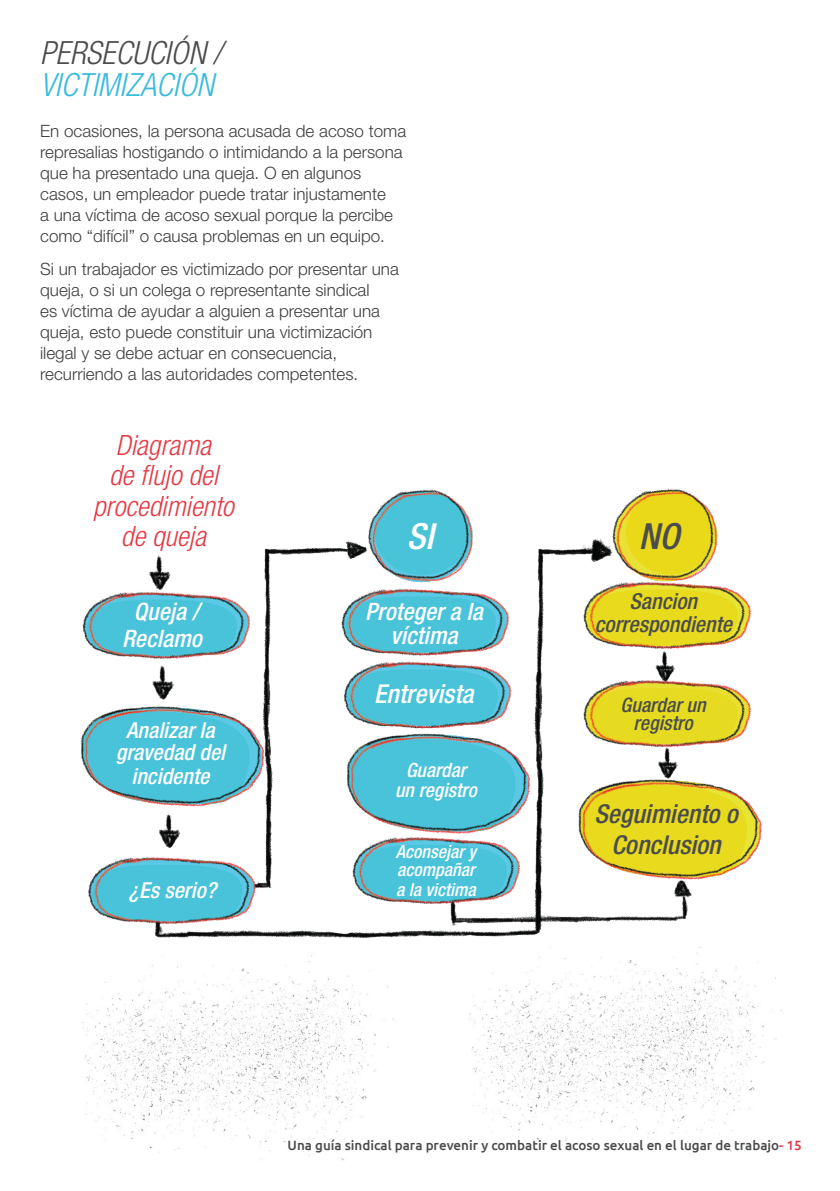
<style>
.page{position:relative;width:840px;height:1191px;background:#fff}
.page>*{position:absolute;margin:0;border:0;box-sizing:border-box;transform-origin:0 0}
.t1{font:italic 500 condensed 36px "Helvetica Neue LT Std";color:#fff}
.t2{font:italic 500 condensed 36px "Helvetica Neue LT Std";color:#4b4c4d}
.t3{font:italic 300 condensed 32px "Helvetica Neue LT Std";color:#3abbdd}
.t4{font:italic 300 condensed 32px "Helvetica Neue LT Std";color:#4b4c4d}
.t5{font:italic 300 condensed 28px/30.4px "Helvetica Neue LT Std";color:#e43b45;text-align:center}
.t6{font:italic 500 condensed 26px/30.4px "Helvetica Neue LT Std";color:#4b4c4d;text-align:center}
.t7{font:italic 500 condensed 26px "Helvetica Neue LT Std";color:#fff}
.t8{font:italic 500 condensed 24px/26.4px "Helvetica Neue LT Std";color:#fff;text-align:center}
.t9{font:italic 500 condensed 22px/23.2px "Helvetica Neue LT Std";color:#fff;text-align:center}
.t10{font:italic 500 condensed 22px/22.4px "Helvetica Neue LT Std";color:#4b4c4d;text-align:center}
.t11{font:italic 500 condensed 20px/18.4px "Helvetica Neue LT Std";color:#4b4c4d;text-align:center}
.t12{font:italic 500 condensed 19.6px/20px "Helvetica Neue LT Std";color:#fff;text-align:center}
.t13{font:italic 500 condensed 18px/19.2px "Helvetica Neue LT Std";color:#fff;text-align:justify}
.t14{font:300 17px/21px "Helvetica Neue LT Pro";color:#3e3e3f}
.t15{font:500 13.4px "Ubuntu";color:#4b4c4d}
.s1{color:#e43745}
</style>
<div class="page">
<img style="left:81px;top:489px;width:681px;height:449px">
<img style="left:82px;top:955px;width:312px;height:206px">
<img style="left:460px;top:935px;width:322px;height:217px">
<h2 class="t4" style="left:40px;top:34px;width:183px">PERSECUCIÓN /</h2>
<h2 class="t3" style="left:40px;top:66px;width:175px">VICTIMIZACIÓN</h2>
<p class="t14" style="left:40px;top:120px;width:367px">En ocasiones, la persona acusada de acoso toma represalias hostigando o intimidando a la persona que ha presentado una queja. O en algunos casos, un empleador puede tratar injustamente<br>a una víctima de acoso sexual porque la percibe como “difícil” o causa problemas en un equipo.</p>
<p class="t14" style="left:40px;top:258px;width:360px">Si un trabajador es victimizado por presentar una queja, o si un colega o representante sindical<br>es víctima de ayudar a alguien a presentar una queja, esto puede constituir una victimización ilegal y se debe actuar en consecuencia, recurriendo a las autoridades competentes.</p>
<h3 class="t5" style="left:93px;top:430px;width:142px">Diagrama<br>de flujo del procedimiento de queja</h3>
<h3 class="t8" style="left:122px;top:599px;width:81px">Queja /<br>Reclamo</h3>
<p class="t9" style="left:116px;top:718px;width:111px">Analizar la gravedad del incidente</p>
<p class="t9" style="left:129px;top:879px;width:89px">¿Es serio?</p>
<h1 class="t1" style="left:406px;top:515px;width:28px">SI</h1>
<h1 class="t2" style="left:638px;top:515px;width:42px">NO</h1>
<h3 class="t8" style="left:365px;top:600px;width:119px;line-height:24px">Proteger a la víctima</h3>
<h3 class="t7" style="left:374px;top:678px;width:101px">Entrevista</h3>
<p class="t12" style="left:395px;top:760px;width:83px">Guardar un registro</p>
<p class="t13" style="left:395px;top:842px;width:82px">Aconsejar y acompañar a la victima</p>
<p class="t10" style="left:594px;top:590px;width:139px">Sancion correspondiente</p>
<p class="t11" style="left:620px;top:696px;width:87px">Guardar un registro</p>
<h3 class="t6" style="left:594px;top:799px;width:145px">Seguimiento o<br>Conclusion</h3>
<p class="t15" style="left:287px;top:1137px;width:515px">Una guía sindical para prevenir y combatir el acoso sexual en el lugar de trabajo<span class="s1">- 15</span></p>
</div>
